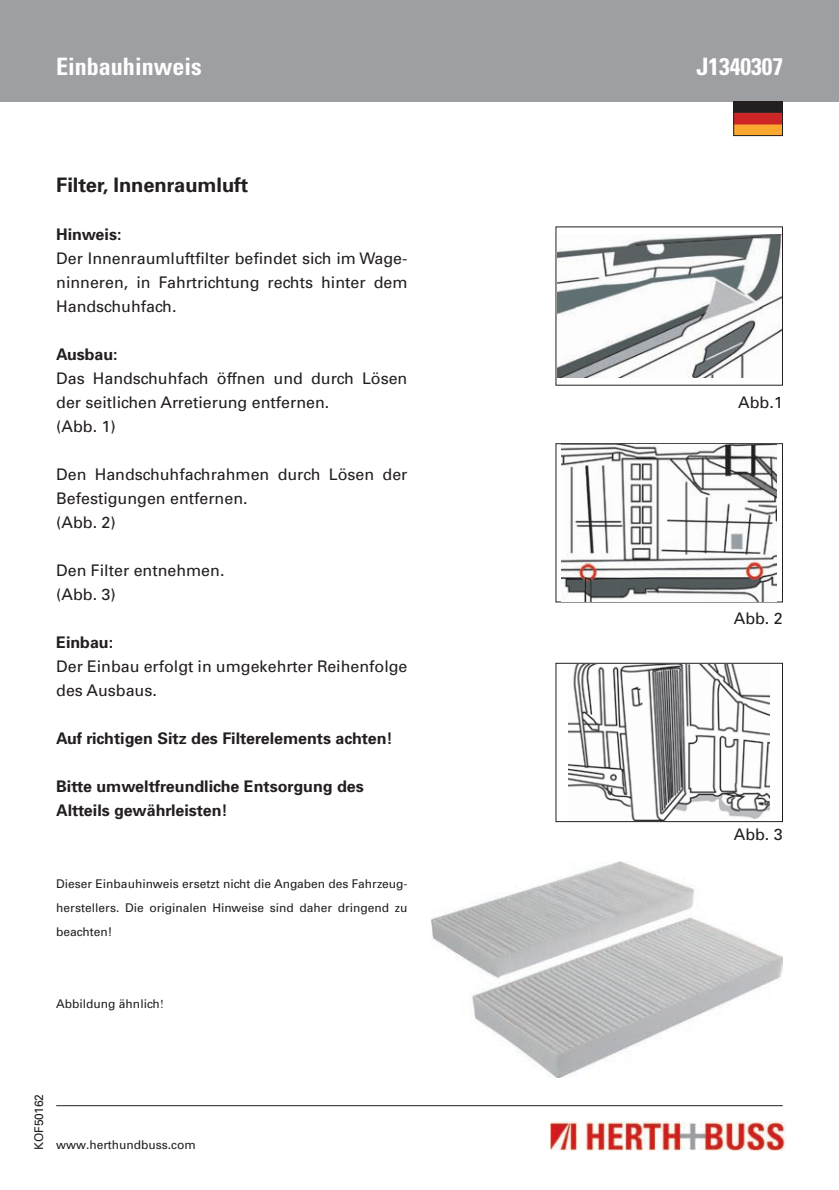
<style>
.page{position:relative;width:839px;height:1190px;background:#fff}
.page>*{position:absolute;margin:0;border:0;box-sizing:border-box;transform-origin:0 0}
.t1{font:700 condensed 24px "Univers";color:#fff}
.t2{font:700 20px "Univers";color:#231f20}
.t3{font:16px/24px "Univers";color:#231f20}
.t4{font:700 16px/24px "Univers";color:#231f20}
.t5{font:12px/24px "Univers";color:#231f20;text-align:justify}
.s1{font-family:"Times"}
</style>
<div class="page">
<div style="left:0;top:0;width:838px;height:102px;background:#9d9fa2"></div>
<hr style="left:56px;top:1105px;width:726px;height:1px;background:#231f20">
<img style="left:735px;top:103px;width:45px;height:31px">
<div style="left:733px;top:101px;width:49px;height:35px;border:1px solid #231f20"></div>
<img style="left:550px;top:1121px;width:235px;height:29px">
<div style="left:555px;top:443px;width:227px;height:159px;border:1px solid #231f20"></div>
<div style="left:555px;top:663px;width:227px;height:159px;border:1px solid #231f20"></div>
<img style="left:431px;top:862px;width:351px;height:215px">
<img style="left:568px;top:664px;width:201px;height:156px">
<img style="left:561px;top:444px;width:215px;height:157px">
<img style="left:557px;top:234px;width:223px;height:144px">
<h1 class="t1" style="left:56px;top:51px;width:147px">Einbauhinweis</h1>
<h1 class="t1" style="left:696px;top:51px;width:88px">J1340307</h1>
<p class="t2" style="left:56px;top:172px;width:193px">Filter, Innenraumluft</p>
<p class="t4" style="left:56px;top:221px;width:67px">Hinweis:</p>
<p class="t3" style="left:56px;top:246px;width:352px;text-align:justify">Der Innenraumluftfilter befindet sich im Wage&shy;ninneren, in Fahrtrichtung rechts hinter dem Handschuhfach.</p>
<p class="t4" style="left:56px;top:341px;width:63px">Ausbau:</p>
<p class="t3" style="left:56px;top:366px;width:352px">Das Handschuhfach öffnen und durch Lösen der seitlichen Arretierung entfernen.<br>(Abb. 1)</p>
<p class="t3" style="left:56px;top:462px;width:352px">Den Handschuhfachrahmen durch Lösen der<br>Befestigungen entfernen.<br>(Abb. 2)</p>
<p class="t3" style="left:56px;top:558px;width:170px">Den Filter entnehmen. (Abb. 3)</p>
<p class="t4" style="left:56px;top:629px;width:58px">Einbau:</p>
<p class="t3" style="left:56px;top:654px;width:352px">Der Einbau erfolgt in umgekehrter Reihenfolge des Ausbaus.</p>
<p class="t4" style="left:56px;top:725px;width:338px">Auf richtigen Sitz des Filterelements achten!</p>
<p class="t4" style="left:56px;top:773px;width:309px">Bitte umweltfreundliche Entsorgung des<br>Altteils gewährleisten!</p>
<p class="t5" style="left:56px;top:871px;width:352px">Dieser Einbauhinweis ersetzt nicht die Angaben des Fahrzeug&shy;herstellers. Die originalen Hinweise sind daher dringend zu beachten!</p>
<p class="t5" style="left:56px;top:991px;width:109px">Abbildung ähnlich<span class="s1">!</span></p>
<p class="t5" style="left:27px;top:1150px;width:58px;rotate:-90deg">KOF50162</p>
<p class="t5" style="left:56px;top:1132px;width:141px">www.herthundbuss.com</p>
<p class="t3" style="left:737px;top:390px;width:46px">Abb.1</p>
<p class="t3" style="left:733px;top:606px;width:50px">Abb. 2</p>
<p class="t3" style="left:733px;top:822px;width:50px">Abb. 3</p>
</div>
